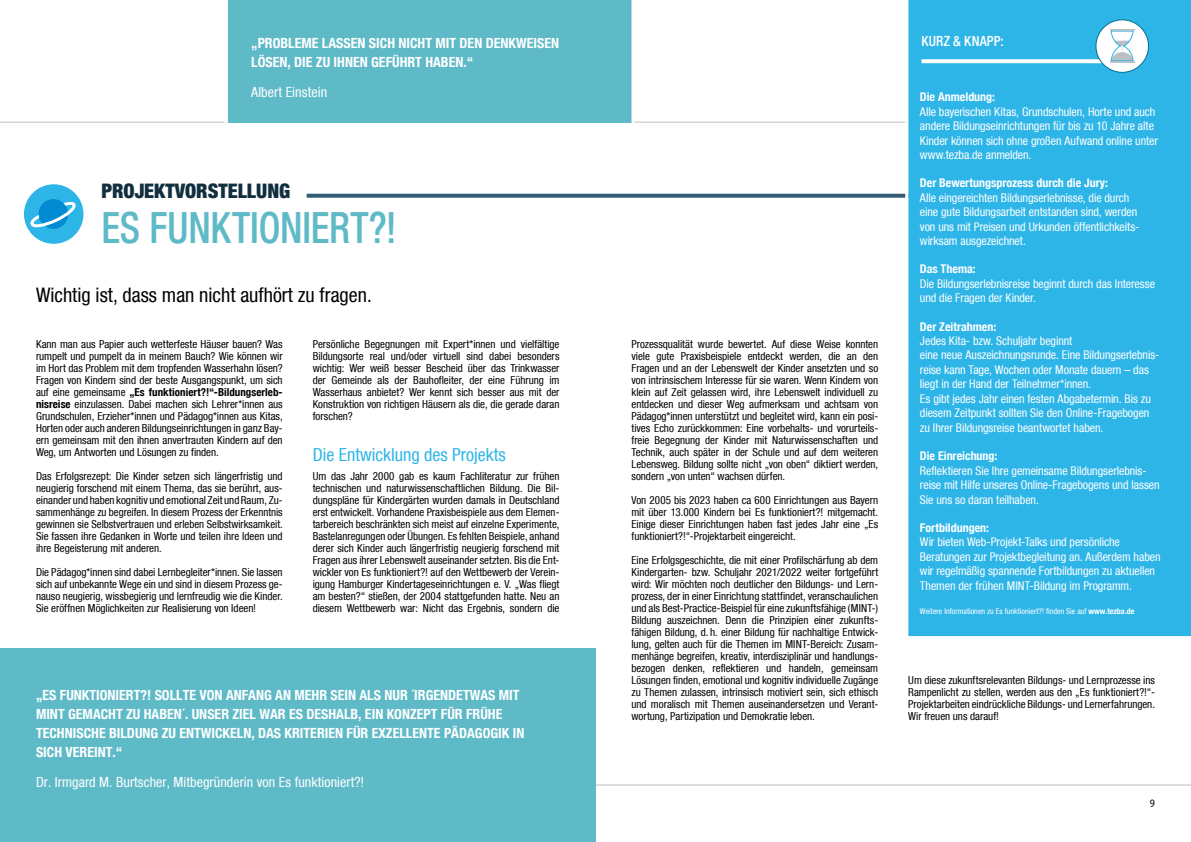
<style>
.page{position:relative;width:1191px;height:842px;background:#fff}
.page>*{position:absolute;margin:0;border:0;box-sizing:border-box;transform-origin:0 0}
.t1{font:500 condensed 43px "Bfz";letter-spacing:-.005em;color:#5fbac8;scale:.91 1}
.t2{font:condensed 20px "Bfz";color:#000}
.t3{font:900 condensed 20px "Bfz";color:#122f3f}
.t4{font:condensed 18px "Bfz";color:#2eb5e8}
.t5{font:700 condensed 14px/19px "Bfz";color:#fff}
.t6{font:condensed 14px "Bfz";letter-spacing:.005em;color:#fff}
.t7{font:500 condensed 14px "Bfz";letter-spacing:.015em;color:#fff}
.t8{font:condensed 12px/14.4px "Bfz";letter-spacing:-.01em;color:#fff}
.t9{font:700 condensed 12px "Bfz";color:#fff}
.t10{font:condensed 11px/12px "Bfz";letter-spacing:-.005em;color:#000;text-align:justify}
.t11{font:11px "Fira Sans Condensed";color:#000}
.t12{font:condensed 8px "Bfz";color:#fff}
.s1{font-weight:700}
</style>
<div class="page">
<hr style="left:0;top:122px;width:1191px;height:1px;background:#bac1c6">
<hr style="left:0;top:785px;width:1191px;height:1px;background:#bac1c6">
<svg style="left:307px;top:194px;width:598px;height:4px;background:#42677f"></svg>
<div style="left:24px;top:184px;width:59px;height:60px;background:#2eb5e8;border-radius:50%"></div>
<svg style="left:27px;top:197px;width:52px;height:33px"></svg>
<div style="left:908px;top:0;width:283px;height:636px;background:#2eb5e8"></div>
<svg style="left:921px;top:59px;width:181px;height:4px"></svg>
<div style="left:1096px;top:20px;width:52px;height:52px;background:#fff;border-radius:50%"></div>
<div style="left:1095px;top:19px;width:54px;height:54px;border:1px solid #00718c;border-radius:50%"></div>
<svg style="left:1110px;top:31px;width:23px;height:30px"></svg>
<hr style="left:1109px;top:29px;width:25px;height:2px;background:#bac1c6">
<hr style="left:1109px;top:61px;width:25px;height:2px;background:#bac1c6">
<div style="left:227px;top:0;width:404px;height:122px;background:#5fbac8"></div>
<div style="left:0;top:648px;width:595px;height:194px;background:#5fbac8"></div>
<hr style="left:224px;top:0;width:3px;height:126px;background:#fff">
<hr style="left:631px;top:0;width:3px;height:126px;background:#fff">
<hr style="left:905px;top:0;width:3px;height:648px;background:#fff">
<p class="t5" style="left:251px;top:34px;width:309px">„PROBLEME LASSEN SICH NICHT MIT DEN DENKWEISEN<br>LÖSEN, DIE ZU IHNEN GEFÜHRT HABEN.“</p>
<p class="t6" style="left:251px;top:84px;width:78px">Albert Einstein</p>
<h2 class="t3" style="left:101px;top:178px;width:190px">PROJEKTVORSTELLUNG</h2>
<h1 class="t1" style="left:101px;top:202px;width:326px">ES FUNKTIONIERT?!</h1>
<h2 class="t2" style="left:36px;top:283px;width:337px">Wichtig ist, dass man nicht aufhört zu fragen.</h2>
<p class="t10" style="left:36px;top:338px;width:248px">Kann man aus Papier auch wetterfeste Häuser bauen? Was rumpelt und pumpelt da in meinem Bauch? Wie können wir im Hort das Problem mit dem tropfenden Wasserhahn lösen?<br>Fragen von Kindern sind der beste Ausgangspunkt, um sich auf eine gemeinsame <span class="s1">„Es funktioniert?!“-Bildungserleb&shy;nisreise</span> einzulassen. Dabei machen sich Lehrer*innen aus Grundschulen, Erzieher*innen und Pädagog*innen aus Kitas, Horten oder auch anderen Bildungseinrichtungen in ganz Bay&shy;ern gemeinsam mit den ihnen anvertrauten Kindern auf den Weg, um Antworten und Lösungen zu finden.</p>
<p class="t10" style="left:36px;top:470px;width:248px">Das Erfolgsrezept: Die Kinder setzen sich längerfristig und neugierig forschend mit einem Thema, das sie berührt, aus&shy;einander und haben kognitiv und emotional Zeit und Raum, Zu&shy;sammenhänge zu begreifen. In diesem Prozess der Erkenntnis gewinnen sie Selbstvertrauen und erleben Selbstwirksamkeit.<br>Sie fassen ihre Gedanken in Worte und teilen ihre Ideen und ihre Begeisterung mit anderen.</p>
<p class="t10" style="left:36px;top:566px;width:248px">Die Pädagog*innen sind dabei Lernbegleiter*innen. Sie lassen sich auf unbekannte Wege ein und sind in diesem Prozess ge&shy;nauso neugierig, wissbegierig und lernfreudig wie die Kinder.<br>Sie eröffnen Möglichkeiten zur Realisierung von Ideen!</p>
<p class="t10" style="left:313px;top:338px;width:248px">Persönliche Begegnungen mit Expert*innen und vielfältige Bildungsorte real und/oder virtuell sind dabei besonders wichtig: Wer weiß besser Bescheid über das Trinkwasser der Gemeinde als der Bauhofleiter, der eine Führung im Wasserhaus anbietet? Wer kennt sich besser aus mit der Konstruktion von richtigen Häusern als die, die gerade daran forschen?</p>
<h3 class="t4" style="left:313px;top:445px;width:194px">Die Entwicklung des Projekts</h3>
<p class="t10" style="left:313px;top:470px;width:248px">Um das Jahr 2000 gab es kaum Fachliteratur zur frühen technischen und naturwissenschaftlichen Bildung. Die Bil&shy;dungspläne für Kindergärten wurden damals in Deutschland erst entwickelt. Vorhandene Praxisbeispiele aus dem Elemen&shy;tarbereich beschränkten sich meist auf einzelne Experimente, Bastelanregungen oder Übungen. Es fehlten Beispiele, anhand derer sich Kinder auch längerfristig neugierig forschend mit Fragen aus ihrer Lebenswelt auseinander setzten. Bis die Ent&shy;wickler von Es funktioniert?! auf den Wettbewerb der Verein&shy;igung Hamburger Kindertageseinrichtungen e. V. „Was fliegt am besten?“ stießen, der 2004 stattgefunden hatte. Neu an diesem Wettbewerb war: Nicht das Ergebnis, sondern die</p>
<p class="t5" style="left:36px;top:685px;width:490px">„ES FUNKTIONIERT?! SOLLTE VON ANFANG AN MEHR SEIN ALS NUR ´IRGENDETWAS MIT MINT GEMACHT ZU HABEN´. UNSER ZIEL WAR ES DESHALB, EIN KONZEPT FÜR FRÜHE TECHNISCHE BILDUNG ZU ENTWICKELN, DAS KRITERIEN FÜR EXZELLENTE PÄDAGOGIK IN SICH VEREINT.“</p>
<p class="t6" style="left:36px;top:774px;width:330px">Dr. Irmgard M. Burtscher, Mitbegründerin von Es funktioniert?!</p>
<p class="t10" style="left:631px;top:338px;width:248px">Prozessqualität wurde bewertet. Auf diese Weise konnten viele gute Praxisbeispiele entdeckt werden, die an den Fragen und an der Lebenswelt der Kinder ansetzten und so von intrinsischem Interesse für sie waren. Wenn Kindern von klein auf Zeit gelassen wird, ihre Lebenswelt individuell zu entdecken und dieser Weg aufmerksam und achtsam von Pädagog*innen unterstützt und begleitet wird, kann ein posi&shy;tives Echo zurückkommen: Eine vorbehalts- und vorurteils&shy;freie Begegnung der Kinder mit Naturwissenschaften und Technik, auch später in der Schule und auf dem weiteren Lebensweg. Bildung sollte nicht „von oben“ diktiert werden, sondern „von unten“ wachsen dürfen.</p>
<p class="t10" style="left:631px;top:494px;width:248px">Von 2005 bis 2023 haben ca 600 Einrichtungen aus Bayern mit über 13.000 Kindern bei Es funktioniert?! mitgemacht.<br>Einige dieser Einrichtungen haben fast jedes Jahr eine „Es funktioniert?!“-Projektarbeit eingereicht.</p>
<p class="t10" style="left:631px;top:554px;width:248px">Eine Erfolgsgeschichte, die mit einer Profilschärfung ab dem Kindergarten- bzw. Schuljahr 2021/2022 weiter fortgeführt wird: Wir möchten noch deutlicher den Bildungs- und Lern&shy;prozess, der in einer Einrichtung stattfindet, veranschaulichen und als Best-Practice-Beispiel für eine zukunftsfähige (MINT-)<br>Bildung auszeichnen. Denn die Prinzipien einer zukunfts&shy;fähigen Bildung, d. h. einer Bildung für nachhaltige Entwick&shy;lung, gelten auch für die Themen im MINT-Bereich: Zusam&shy;menhänge begreifen, kreativ, interdisziplinär und handlungs&shy;bezogen denken, reflektieren und handeln, gemeinsam Lösungen finden, emotional und kognitiv individuelle Zugänge zu Themen zulassen, intrinsisch motiviert sein, sich ethisch und moralisch mit Themen auseinandersetzen und Verant&shy;wortung, Partizipation und Demokratie leben.</p>
<p class="t7" style="left:921px;top:33px;width:84px">KURZ &amp; KNAPP:</p>
<p class="t9" style="left:920px;top:90px;width:77px">Die Anmeldung:</p>
<p class="t8" style="left:920px;top:104px;width:239px">Alle bayerischen Kitas, Grundschulen, Horte und auch andere Bildungseinrichtungen für bis zu 10 Jahre alte Kinder können sich ohne großen Aufwand online unter www.tezba.de anmelden.</p>
<p class="t9" style="left:920px;top:176px;width:190px">Der Bewertungsprozess durch die Jury:</p>
<p class="t8" style="left:920px;top:190px;width:221px">Alle eingereichten Bildungserlebnisse, die durch eine gute Bildungsarbeit entstanden sind, werden von uns mit Preisen und Urkunden öffentlichkeits&shy;wirksam ausgezeichnet.</p>
<p class="t9" style="left:920px;top:262px;width:57px">Das Thema:</p>
<p class="t8" style="left:920px;top:276px;width:236px">Die Bildungserlebnisreise beginnt durch das Interesse und die Fragen der Kinder.</p>
<p class="t9" style="left:920px;top:319px;width:78px">Der Zeitrahmen:</p>
<p class="t8" style="left:920px;top:334px;width:241px">Jedes Kita- bzw. Schuljahr beginnt<br>eine neue Auszeichnungsrunde. Eine Bildungserlebnis&shy;reise kann Tage, Wochen oder Monate dauern – das liegt in der Hand der Teilnehmer*innen.<br>Es gibt jedes Jahr einen festen Abgabetermin. Bis zu diesem Zeitpunkt sollten Sie den Online-Fragebogen zu Ihrer Bildungsreise beantwortet haben.</p>
<p class="t9" style="left:920px;top:449px;width:79px">Die Einreichung:</p>
<p class="t8" style="left:920px;top:463px;width:241px">Reflektieren Sie Ihre gemeinsame Bildungserlebnis&shy;reise mit Hilfe unseres Online-Fragebogens und lassen<br>Sie uns so daran teilhaben.</p>
<p class="t9" style="left:920px;top:520px;width:71px">Fortbildungen:</p>
<p class="t8" style="left:920px;top:535px;width:242px">Wir bieten Web-Projekt-Talks und persönliche Beratungen zur Projektbegleitung an. Außerdem haben wir regelmäßig spannende Fortbildungen zu aktuellen Themen der frühen MINT-Bildung im Programm.</p>
<p class="t12" style="left:920px;top:606px;width:216px">Weitere Informationen zu Es funktioniert?! finden Sie auf <span class="s1">www.tezba.de</span></p>
<p class="t10" style="left:908px;top:674px;width:248px">Um diese zukunftsrelevanten Bildungs- und Lernprozesse ins Rampenlicht zu stellen, werden aus den „Es funktioniert?!“- Projektarbeiten eindrückliche Bildungs- und Lernerfahrungen.<br>Wir freuen uns darauf!</p>
<p class="t11" style="left:1149px;top:795px;width:7px">9</p>
</div>
